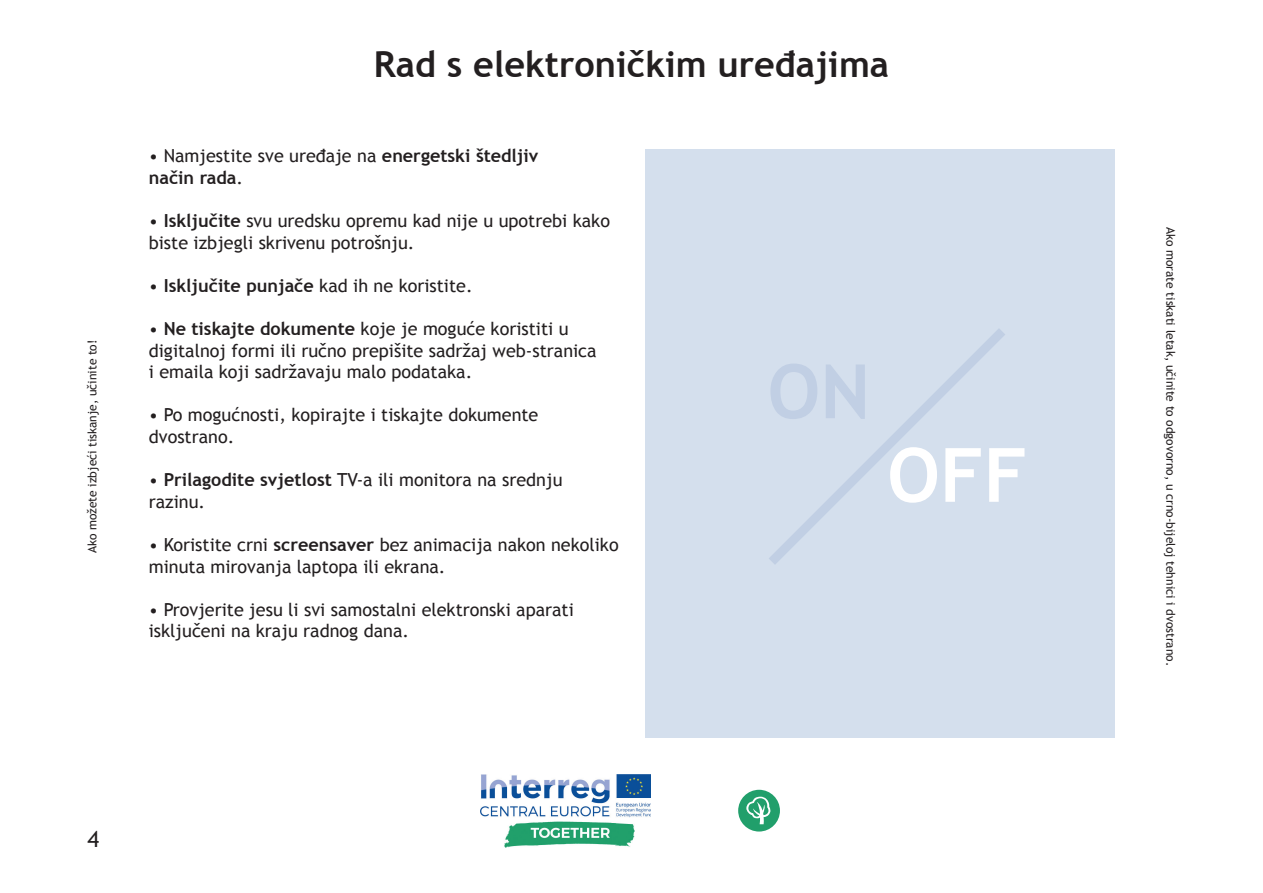
<style>
.page{position:relative;width:1263px;height:893px;background:#fff}
.page>*{position:absolute;margin:0;border:0;box-sizing:border-box;transform-origin:0 0}
.t1{font:700 75px "Trebuchet MS";color:#fff}
.t2{font:700 36px "Trebuchet MS";color:#231f20}
.t3{font:22.5px "Trebuchet MS";color:#231f20}
.t4{font:18px/21.6px "Trebuchet MS";color:#231f20}
.t5{font:700 18px "Trebuchet MS";color:#231f20}
.t6{font:12px "Trebuchet MS";color:#231f20}
.s1{font-weight:700}
.s2{font-weight:400}
</style>
<div class="page">
<img style="left:481px;top:774px;width:169px;height:73px">
<svg style="left:738px;top:789px;width:42px;height:43px"></svg>
<div style="left:645px;top:149px;width:469px;height:588px;background:#d4dfed"></div>
<svg style="left:769px;top:329px;width:236px;height:235px"></svg>
<p class="t6" style="left:85px;top:553px;width:215px;rotate:-90deg">Ako možete izbjeći tiskanje, učinite to!</p>
<p class="t2" style="left:374px;top:41px;width:517px">Rad s elektroničkim uređajima</p>
<p class="t4" style="left:149px;top:145px;width:391px">• Namjestite sve uređaje na <span class="s1">energetski štedljiv</span></p>
<p class="t5" style="left:149px;top:166px;width:96px">način rada<span class="s2">.</span></p>
<p class="t4" style="left:149px;top:210px;width:463px">• <span class="s1">Isključite</span> svu uredsku opremu kad nije u upotrebi kako biste izbjegli skrivenu potrošnju.</p>
<p class="t4" style="left:149px;top:275px;width:325px">• <span class="s1">Isključite punjače</span> kad ih ne koristite.</p>
<p class="t4" style="left:149px;top:318px;width:449px">• <span class="s1">Ne tiskajte dokumente</span> koje je moguće koristiti u digitalnoj formi ili ručno prepišite sadržaj web-stranica</p>
<p class="t4" style="left:149px;top:361px;width:325px">i emaila koji sadržavaju malo podataka.</p>
<p class="t4" style="left:149px;top:404px;width:391px">• Po mogućnosti, kopirajte i tiskajte dokumente dvostrano.</p>
<p class="t4" style="left:149px;top:469px;width:415px">• <span class="s1">Prilagodite svjetlost</span> TV-a ili monitora na srednju razinu.</p>
<p class="t4" style="left:149px;top:534px;width:471px">• Koristite crni <span class="s1">screensaver</span> bez animacija nakon nekoliko minuta mirovanja laptopa ili ekrana.</p>
<p class="t4" style="left:149px;top:599px;width:426px">• Provjerite jesu li svi samostalni elektronski aparati isključeni na kraju radnog dana.</p>
<p class="t1" style="left:887px;top:428px;width:142px">OFF</p>
<p class="t3" style="left:88px;top:826px;width:13px">4</p>
<p class="t6" style="left:1178px;top:227px;width:441px;rotate:90deg">Ako morate tiskati letak, učinite to odgovorno, u crno-bijeloj tehnici i dvostrano.</p>
</div>
